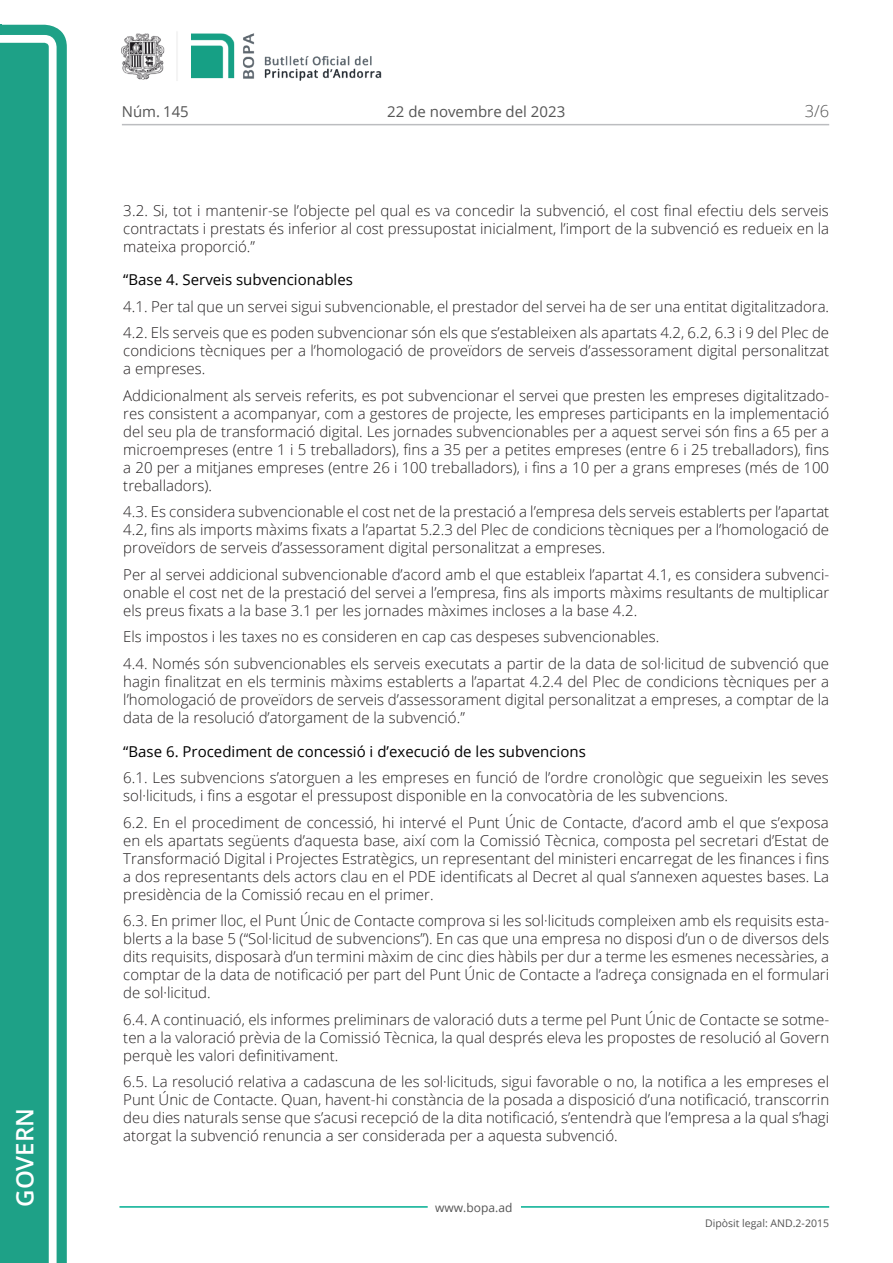
<style>
.page{position:relative;width:893px;height:1263px;background:#fff}
.page>*{position:absolute;margin:0;border:0;box-sizing:border-box;transform-origin:0 0}
.t1{font:600 24px "Open Sans";color:#fff}
.t2{font:300 16.5px "Open Sans";color:#545454}
.Body_text{font:300 15px/18px "Open Sans";color:#231f20;text-align:justify}
.Titol_7_plus{font:15px "Open Sans";color:#000}
.t3{font:15px "Open Sans";color:#545454}
.t4{font:12px "Open Sans";color:#545454}
.t5{font:10.5px "Open Sans";color:#545454}
</style>
<div class="page">
<svg style="left:0;top:25px;width:67px;height:1238px;fill:#1ea187"></svg>
<div style="left:0;top:43px;width:49px;height:1220px;background:#1ea187"></div>
<img style="left:122px;top:32px;width:260px;height:49px">
<hr style="left:119px;top:1206px;width:309px;height:2px;background:#00ae91">
<hr style="left:521px;top:1206px;width:308px;height:2px;background:#00ae91">
<hr style="left:122px;top:124px;width:707px;height:1px;background:#bcbdc0">
<h1 class="t1" style="left:8px;top:1207px;width:100px;rotate:-90deg">Govern</h1>
<p class="t3" style="left:122px;top:102px;width:68px">Núm. 145</p>
<p class="t3" style="left:387px;top:102px;width:179px">22 de novembre del 2023</p>
<p class="t2" style="left:805px;top:100px;width:26px">3/6</p>
<p class="Body_text" style="left:123px;top:201px;width:707px">3.2. Si, tot i mantenir-se l’objecte pel qual es va concedir la subvenció, el cost final efectiu dels serveis contractats i prestats és inferior al cost pressupostat inicialment, l’import de la subvenció es redueix en la mateixa proporció.”</p>
<p class="Titol_7_plus" style="left:123px;top:270px;width:231px">“Base 4. Serveis subvencionables</p>
<p class="Body_text" style="left:123px;top:297px;width:707px">4.1. Per tal que un servei sigui subvencionable, el prestador del servei ha de ser una entitat digitalitzadora.</p>
<p class="Body_text" style="left:123px;top:323px;width:707px">4.2. Els serveis que es poden subvencionar són els que s’estableixen als apartats 4.2, 6.2, 6.3 i 9 del Plec de condicions tècniques per a l’homologació de proveïdors de serveis d’assessorament digital personalitzat a empreses.</p>
<p class="Body_text" style="left:123px;top:386px;width:707px">Addicionalment als serveis referits, es pot subvencionar el servei que presten les empreses digitalitzado&shy;res consistent a acompanyar, com a gestores de projecte, les empreses participants en la implementació del seu pla de transformació digital. Les jornades subvencionables per a aquest servei són fins a 65 per a microempreses (entre 1 i 5 treballadors), fins a 35 per a petites empreses (entre 6 i 25 treballadors), fins a 20 per a mitjanes empreses (entre 26 i 100 treballadors), i fins a 10 per a grans empreses (més de 100 treballadors).</p>
<p class="Body_text" style="left:123px;top:503px;width:707px">4.3. Es considera subvencionable el cost net de la prestació a l’empresa dels serveis establerts per l’apartat 4.2, fins als imports màxims fixats a l’apartat 5.2.3 del Plec de condicions tècniques per a l’homologació de proveïdors de serveis d’assessorament digital personalitzat a empreses.</p>
<p class="Body_text" style="left:123px;top:565px;width:707px">Per al servei addicional subvencionable d’acord amb el que estableix l’apartat 4.1, es considera subvenci&shy;onable el cost net de la prestació del servei a l’empresa, fins als imports màxims resultants de multiplicar els preus fixats a la base 3.1 per les jornades màximes incloses a la base 4.2.</p>
<p class="Body_text" style="left:123px;top:628px;width:537px">Els impostos i les taxes no es consideren en cap cas despeses subvencionables.</p>
<p class="Body_text" style="left:123px;top:654px;width:707px">4.4. Només són subvencionables els serveis executats a partir de la data de sol·licitud de subvenció que hagin finalitzat en els terminis màxims establerts a l’apartat 4.2.4 del Plec de condicions tècniques per a l’homologació de proveïdors de serveis d’assessorament digital personalitzat a empreses, a comptar de la data de la resolució d’atorgament de la subvenció.”</p>
<p class="Titol_7_plus" style="left:123px;top:741px;width:464px">“Base 6. Procediment de concessió i d’execució de les subvencions</p>
<p class="Body_text" style="left:123px;top:768px;width:707px">6.1. Les subvencions s’atorguen a les empreses en funció de l’ordre cronològic que segueixin les seves sol·licituds, i fins a esgotar el pressupost disponible en la convocatòria de les subvencions.</p>
<p class="Body_text" style="left:123px;top:813px;width:707px">6.2. En el procediment de concessió, hi intervé el Punt Únic de Contacte, d’acord amb el que s’exposa en els apartats següents d’aquesta base, així com la Comissió Tècnica, composta pel secretari d’Estat de Transformació Digital i Projectes Estratègics, un representant del ministeri encarregat de les finances i fins a dos representants dels actors clau en el PDE identificats al Decret al qual s’annexen aquestes bases. La presidència de la Comissió recau en el primer.</p>
<p class="Body_text" style="left:123px;top:911px;width:707px">6.3. En primer lloc, el Punt Únic de Contacte comprova si les sol·licituds compleixen amb els requisits esta&shy;blerts a la base 5 (“Sol·licitud de subvencions”). En cas que una empresa no disposi d’un o de diversos dels dits requisits, disposarà d’un termini màxim de cinc dies hàbils per dur a terme les esmenes necessàries, a comptar de la data de notificació per part del Punt Únic de Contacte a l’adreça consignada en el formulari de sol·licitud.</p>
<p class="Body_text" style="left:123px;top:1010px;width:707px">6.4. A continuació, els informes preliminars de valoració duts a terme pel Punt Únic de Contacte se sotme&shy;ten a la valoració prèvia de la Comissió Tècnica, la qual després eleva les propostes de resolució al Govern perquè les valori definitivament.</p>
<p class="Body_text" style="left:123px;top:1072px;width:707px">6.5. La resolució relativa a cadascuna de les sol·licituds, sigui favorable o no, la notifica a les empreses el Punt Únic de Contacte. Quan, havent-hi constància de la posada a disposició d’una notificació, transcorrin deu dies naturals sense que s’acusi recepció de la dita notificació, s’entendrà que l’empresa a la qual s’hagi atorgat la subvenció renuncia a ser considerada per a aquesta subvenció.</p>
<p class="t4" style="left:435px;top:1199px;width:79px">www.bopa.ad</p>
<p class="t5" style="left:705px;top:1216px;width:125px">Dipòsit legal: AND.2-2015</p>
</div>
